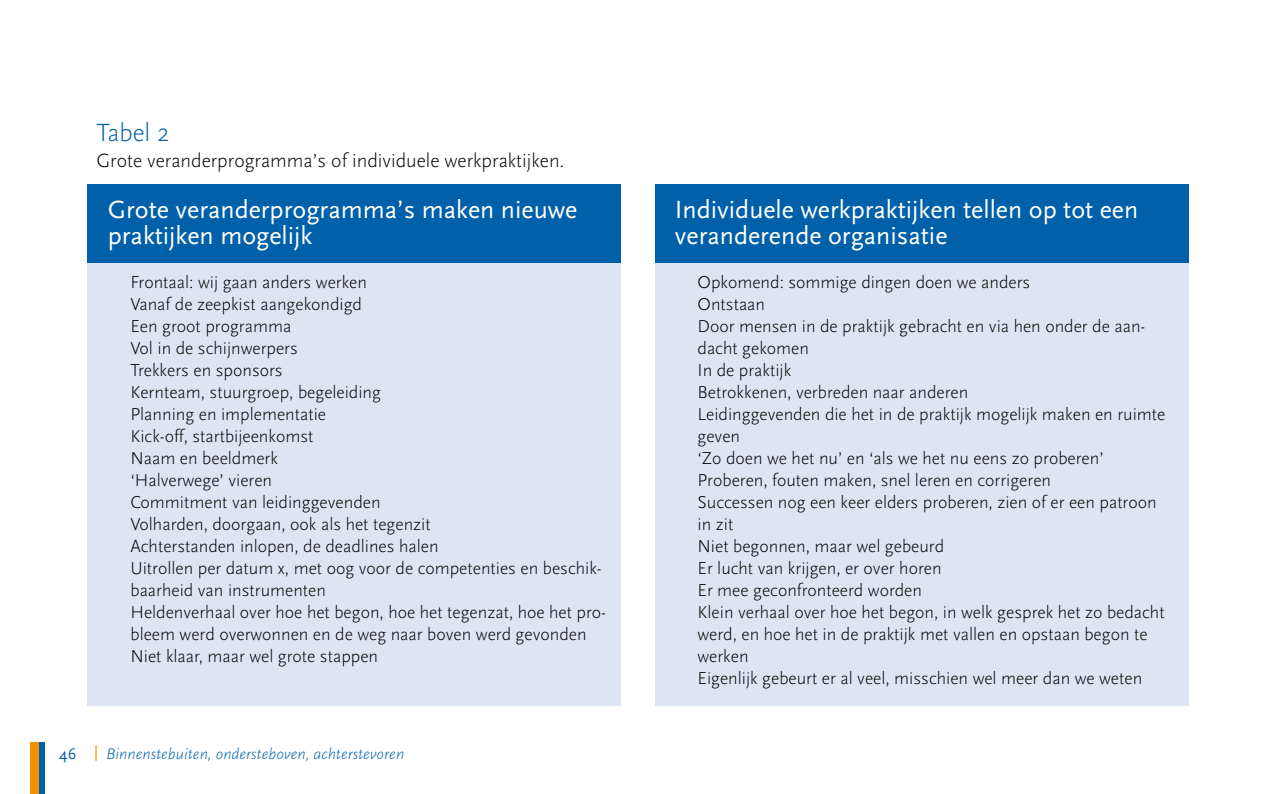
<style>
.page{position:relative;width:1276px;height:794px;background:#fff}
.page>*{position:absolute;margin:0;border:0;box-sizing:border-box;transform-origin:0 0}
.t1{font:26px/26px "Scala Sans Pro";color:#fff}
.t2{font:300 26px "Scala Sans Pro";color:#0060a9}
.t3{font:300 20px "Scala Sans Pro";color:#000}
.t4{font:300 18px/22px "Scala Sans Pro";color:#000}
.t5{font:italic 300 16px "Scala Sans Pro";color:#0060a9}
.s1{font-weight:400;font-style:normal}
.s2{font-weight:400;font-style:normal;color:#f09100}
</style>
<div class="page">
<div style="left:39px;top:743px;width:5px;height:51px;background:#0060a9"></div>
<div style="left:30px;top:743px;width:9px;height:51px;background:#f09100"></div>
<div style="left:655px;top:184px;width:533px;height:80px;background:#0060a9"></div>
<div style="left:655px;top:264px;width:533px;height:442px;background:#dee4f2"></div>
<div style="left:88px;top:184px;width:533px;height:80px;background:#0060a9"></div>
<div style="left:88px;top:264px;width:533px;height:442px;background:#dee4f2"></div>
<h1 class="t2" style="left:96px;top:118px;width:75px">Tabel 2</h1>
<p class="t3" style="left:96px;top:149px;width:469px">Grote veranderprogramma’s of individuele werkpraktijken.</p>
<h1 class="t1" style="left:108px;top:197px;width:471px">Grote veranderprogramma’s maken nieuwe praktijken mogelijk</h1>
<p class="t4" style="left:130px;top:271px;width:477px">Frontaal: wij gaan anders werken<br>Vanaf de zeepkist aangekondigd<br>Een groot programma<br>Vol in de schijnwerpers<br>Trekkers en sponsors<br>Kernteam, stuurgroep, begeleiding<br>Planning en implementatie<br>Kick-off, startbijeenkomst<br>Naam en beeldmerk<br>‘Halverwege’ vieren<br>Commitment van leidinggevenden<br>Volharden, doorgaan, ook als het tegenzit<br>Achterstanden inlopen, de deadlines halen<br>Uitrollen per datum x, met oog voor de competenties en beschik&shy;baarheid van instrumenten<br>Heldenverhaal over hoe het begon, hoe het tegenzat, hoe het pro&shy;bleem werd overwonnen en de weg naar boven werd gevonden Niet klaar, maar wel grote stappen</p>
<p class="t5" style="left:59px;top:744px;width:346px"><span class="s1">46</span> <span class="s2">|</span> Binnenstebuiten, ondersteboven, achterstevoren</p>
<h1 class="t1" style="left:675px;top:197px;width:465px">Individuele werkpraktijken tellen op tot een veranderende organisatie</h1>
<p class="t4" style="left:697px;top:271px;width:469px">Opkomend: sommige dingen doen we anders<br>Ontstaan<br>Door mensen in de praktijk gebracht en via hen onder de aan&shy;dacht gekomen<br>In de praktijk<br>Betrokkenen, verbreden naar anderen<br>Leidinggevenden die het in de praktijk mogelijk maken en ruimte geven<br>‘Zo doen we het nu’ en ‘als we het nu eens zo proberen’ Proberen, fouten maken, snel leren en corrigeren<br>Successen nog een keer elders proberen, zien of er een patroon in zit<br>Niet begonnen, maar wel gebeurd<br>Er lucht van krijgen, er over horen<br>Er mee geconfronteerd worden<br>Klein verhaal over hoe het begon, in welk gesprek het zo bedacht werd, en hoe het in de praktijk met vallen en opstaan begon te werken<br>Eigenlijk gebeurt er al veel, misschien wel meer dan we weten</p>
</div>
